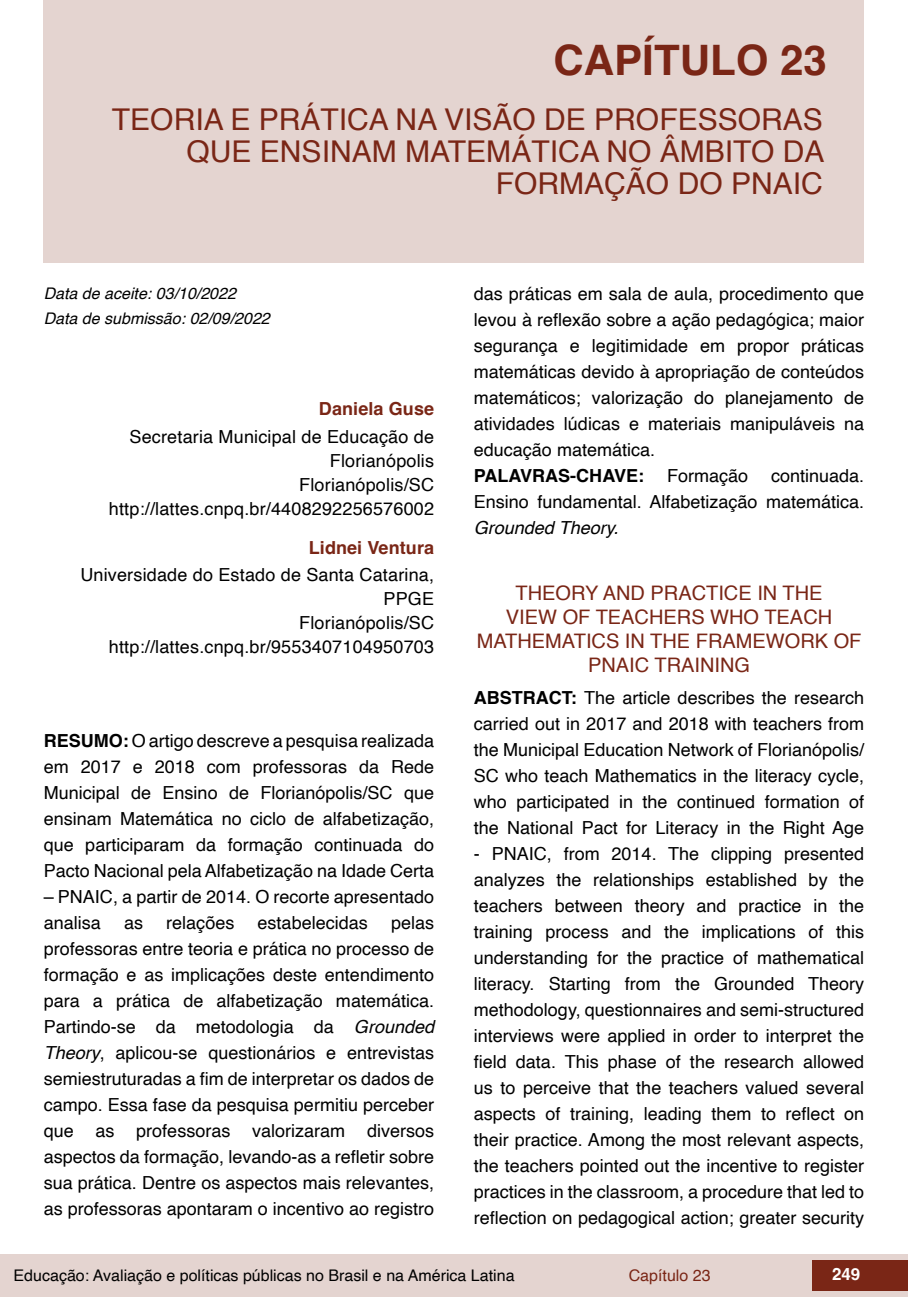
<style>
.page{position:relative;width:908px;height:1304px;background:#fff}
.page>*{position:absolute;margin:0;border:0;box-sizing:border-box;transform-origin:0 0}
.t1{font:700 42px "Helvetica";color:#7a2616}
.t2{font:30px/32px "Helvetica";color:#7a2616;text-align:right}
.t3{font:20px/24px "Helvetica";color:#7a2616;text-align:center}
.t4{font:18px/26px "Helvetica";color:#000;text-align:justify}
.t5{font:700 18px "Helvetica";letter-spacing:.005em;color:#7a2616}
.t6{font:700 18px "Helvetica";color:#000}
.t7{font:italic 18px "Helvetica";color:#000}
.t8{font:700 16.8px "Helvetica";color:#fff}
.t9{font:16px "Helvetica";color:#000}
.t10{font:italic 16px "Helvetica";color:#000}
.t11{font:16px "Helvetica";color:#7a2616}
.s1{font-weight:700}
.s2{font-style:italic}
</style>
<div class="page">
<div style="left:0;top:1254px;width:906px;height:43px;background:#e4d4d0"></div>
<div style="left:812px;top:1261px;width:95px;height:30px;background:#7a2616"></div>
<div style="left:44px;top:0;width:819px;height:263px;background:#e4d4d0"></div>
<h1 class="t1" style="left:553px;top:35px;width:275px">CAPÍTULO 23</h1>
<h2 class="t2" style="left:112px;top:104px;width:713px">TEORIA E PRÁTICA NA VISÃO DE PROFESSORAS<br>QUE ENSINAM MATEMÁTICA NO ÂMBITO DA<br>FORMAÇÃO DO PNAIC</h2>
<p class="t10" style="left:44px;top:280px;width:194px">Data de aceite: 03/10/2022</p>
<p class="t10" style="left:44px;top:306px;width:227px">Data de submissão: 02/09/2022</p>
<p class="t5" style="left:319px;top:398px;width:117px">Daniela Guse</p>
<p class="t4" style="left:109px;top:425px;width:326px;line-height:24px;text-align:right">Secretaria Municipal de Educação de<br>Florianópolis<br>Florianópolis/SC http://lattes.cnpq.br/4408292256576002</p>
<p class="t5" style="left:309px;top:537px;width:127px">Lidnei Ventura</p>
<p class="t4" style="left:80px;top:564px;width:355px;line-height:24px;text-align:right">Universidade do Estado de Santa Catarina,<br>PPGE<br>Florianópolis/SC http://lattes.cnpq.br/9553407104950703</p>
<p class="t4" style="left:44px;top:729px;width:392px"><span class="s1">RESUMO:</span> O artigo descreve a pesquisa realizada em 2017 e 2018 com professoras da Rede Municipal de Ensino de Florianópolis/SC que ensinam Matemática no ciclo de alfabetização, que participaram da formação continuada do Pacto Nacional pela Alfabetização na Idade Certa</p>
<p class="t4" style="left:44px;top:885px;width:392px">– PNAIC, a partir de 2014. O recorte apresentado analisa</p>
<p class="t4" style="left:124px;top:911px;width:21px">as</p>
<p class="t4" style="left:166px;top:911px;width:70px">relações</p>
<p class="t4" style="left:257px;top:911px;width:112px">estabelecidas</p>
<p class="t4" style="left:44px;top:911px;width:392px;text-indent:347px">pelas professoras entre teoria e prática no processo de formação e as implicações deste entendimento para a prática de alfabetização matemática.<br>Partindo-se da metodologia da <span class="s2">Grounded Theory</span>, aplicou-se questionários e entrevistas semiestruturadas a fim de interpretar os dados de campo. Essa fase da pesquisa permitiu perceber que as professoras valorizaram diversos aspectos da formação, levando-as a refletir sobre sua prática. Dentre os aspectos mais relevantes, as professoras apontaram o incentivo ao registro</p>
<p class="t4" style="left:473px;top:281px;width:392px">das práticas em sala de aula, procedimento que levou à reflexão sobre a ação pedagógica; maior segurança e legitimidade em propor práticas matemáticas devido à apropriação de conteúdos matemáticos; valorização do planejamento de atividades lúdicas e materiais manipuláveis na educação matemática.</p>
<p class="t6" style="left:473px;top:465px;width:172px">PALAVRAS-CHAVE:</p>
<p class="t4" style="left:666px;top:463px;width:83px">Formação</p>
<p class="t4" style="left:473px;top:463px;width:392px;text-align:right">continuada.<br>Ensino fundamental. Alfabetização matemática.</p>
<p class="t7" style="left:473px;top:513px;width:146px">Grounded Theory.</p>
<p class="t3" style="left:476px;top:582px;width:386px">THEORY AND PRACTICE IN THE<br>VIEW OF TEACHERS WHO TEACH<br>MATHEMATICS IN THE FRAMEWORK OF<br>PNAIC TRAINING</p>
<p class="t4" style="left:473px;top:685px;width:392px"><span class="s1">ABSTRACT:</span> The article describes the research carried out in 2017 and 2018 with teachers from the Municipal Education Network of Florianópolis/ SC who teach Mathematics in the literacy cycle, who participated in the continued formation of the National Pact for Literacy in the Right Age</p>
<p class="t4" style="left:473px;top:841px;width:392px">- PNAIC, from 2014. The clipping presented analyzes the relationships established by the teachers between theory and practice in the training process and the implications of this understanding for the practice of mathematical literacy. Starting from the Grounded Theory methodology, questionnaires and semi-structured interviews were applied in order to interpret the field data. This phase of the research allowed us to perceive that the teachers valued several aspects of training, leading them to reflect on their practice. Among the most relevant aspects, the teachers pointed out the incentive to register practices in the classroom, a procedure that led to reflection on pedagogical action; greater security</p>
<p class="t9" style="left:14px;top:1263px;width:502px">Educação: Avaliação e políticas públicas no Brasil e na América Latina</p>
<p class="t11" style="left:628px;top:1263px;width:83px">Capítulo 23</p>
<p class="t8" style="left:831px;top:1264px;width:30px">249</p>
</div>
